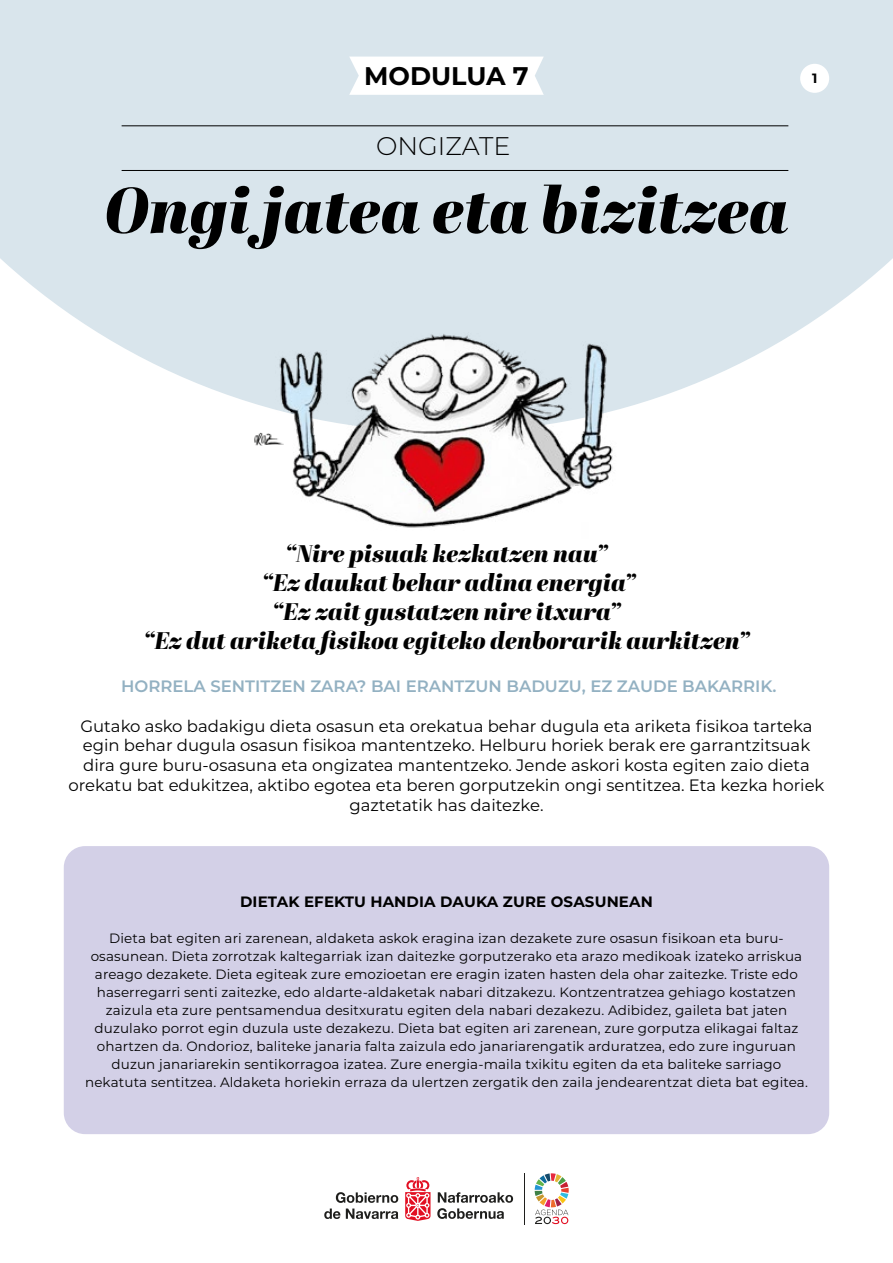
<style>
.page{position:relative;width:893px;height:1263px;background:#fff}
.page>*{position:absolute;margin:0;border:0;box-sizing:border-box;transform-origin:0 0}
.t1{font:italic 64.5px "Abril Fatface";color:#000}
.t2{font:300 25.5px "Montserrat";color:#000}
.t3{font:700 25.5px "Montserrat";color:#000}
.t4{font:italic 24px/28.8px "Abril Fatface";color:#000;text-align:center}
.t5{font:16.5px/19.8px "Montserrat";color:#000;text-align:center}
.t6{font:600 16.5px "Montserrat";color:#93b1c2}
.t7{font:700 15px "Montserrat";letter-spacing:.01em;color:#000}
.t8{font:13.5px/18px "Montserrat";letter-spacing:.01em;color:#000;text-align:center}
.t9{font:700 13.5px "Montserrat";color:#000}
</style>
<div class="page">
<svg style="left:0;top:0;width:893px;height:405px;background:#dce7ed"></svg>
<div style="left:800px;top:64px;width:29px;height:29px;background:#fff;border-radius:50%"></div>
<svg style="left:405px;top:1177px;width:25px;height:44px"></svg>
<svg style="left:324px;top:1192px;width:74px;height:27px"></svg>
<svg style="left:437px;top:1192px;width:76px;height:27px"></svg>
<hr style="left:524px;top:1173px;width:1px;height:51px;background:#1e1e1c">
<svg style="left:535px;top:1173px;width:34px;height:51px"></svg>
<hr style="left:122px;top:170px;width:666px;height:1px;background:#000">
<hr style="left:122px;top:125px;width:666px;height:1px;background:#000">
<img style="left:257px;top:315px;width:379px;height:213px">
<img style="left:254px;top:432px;width:30px;height:15px">
<div style="left:64px;top:846px;width:765px;height:288px;background:#d3d0e7;border-radius:21px"></div>
<svg style="left:349px;top:57px;width:195px;height:38px"></svg>
<h2 class="t3" style="left:364px;top:58px;width:166px">MODULUA 7</h2>
<h2 class="t2" style="left:376px;top:129px;width:136px">ONGIZATE</h2>
<h1 class="t1" style="left:104px;top:164px;width:686px">Ongi jatea eta bizitzea</h1>
<p class="t9" style="left:812px;top:68px;width:7px">1</p>
<h3 class="t4" style="left:143px;top:538px;width:608px">“Nire pisuak kezkatzen nau”<br>“Ez daukat behar adina energia”<br>“Ez zait gustatzen nire itxura”<br>“Ez dut ariketa fisikoa egiteko denborarik aurkitzen”</h3>
<p class="t6" style="left:121px;top:674px;width:657px">HORRELA SENTITZEN ZARA? BAI ERANTZUN BADUZU, EZ ZAUDE BAKARRIK.</p>
<p class="t5" style="left:68px;top:715px;width:758px">Gutako asko badakigu dieta osasun eta orekatua behar dugula eta ariketa fisikoa tarteka egin behar dugula osasun fisikoa mantentzeko. Helburu horiek berak ere garrantzitsuak dira gure buru-osasuna eta ongizatea mantentzeko. Jende askori kosta egiten zaio dieta orekatu bat edukitzea, aktibo egotea eta beren gorputzekin ongi sentitzea. Eta kezka horiek gaztetatik has daitezke.</p>
<p class="t7" style="left:240px;top:891px;width:414px">DIETAK EFEKTU HANDIA DAUKA ZURE OSASUNEAN</p>
<p class="t8" style="left:85px;top:929px;width:724px">Dieta bat egiten ari zarenean, aldaketa askok eragina izan dezakete zure osasun fisikoan eta buru&shy;osasunean. Dieta zorrotzak kaltegarriak izan daitezke gorputzerako eta arazo medikoak izateko arriskua areago dezakete. Dieta egiteak zure emozioetan ere eragin izaten hasten dela ohar zaitezke. Triste edo haserregarri senti zaitezke, edo aldarte-aldaketak nabari ditzakezu. Kontzentratzea gehiago kostatzen zaizula eta zure pentsamendua desitxuratu egiten dela nabari dezakezu. Adibidez, gaileta bat jaten duzulako porrot egin duzula uste dezakezu. Dieta bat egiten ari zarenean, zure gorputza elikagai faltaz ohartzen da. Ondorioz, baliteke janaria falta zaizula edo janariarengatik arduratzea, edo zure inguruan duzun janariarekin sentikorragoa izatea. Zure energia-maila txikitu egiten da eta baliteke sarriago nekatuta sentitzea. Aldaketa horiekin erraza da ulertzen zergatik den zaila jendearentzat dieta bat egitea.</p>
</div>
